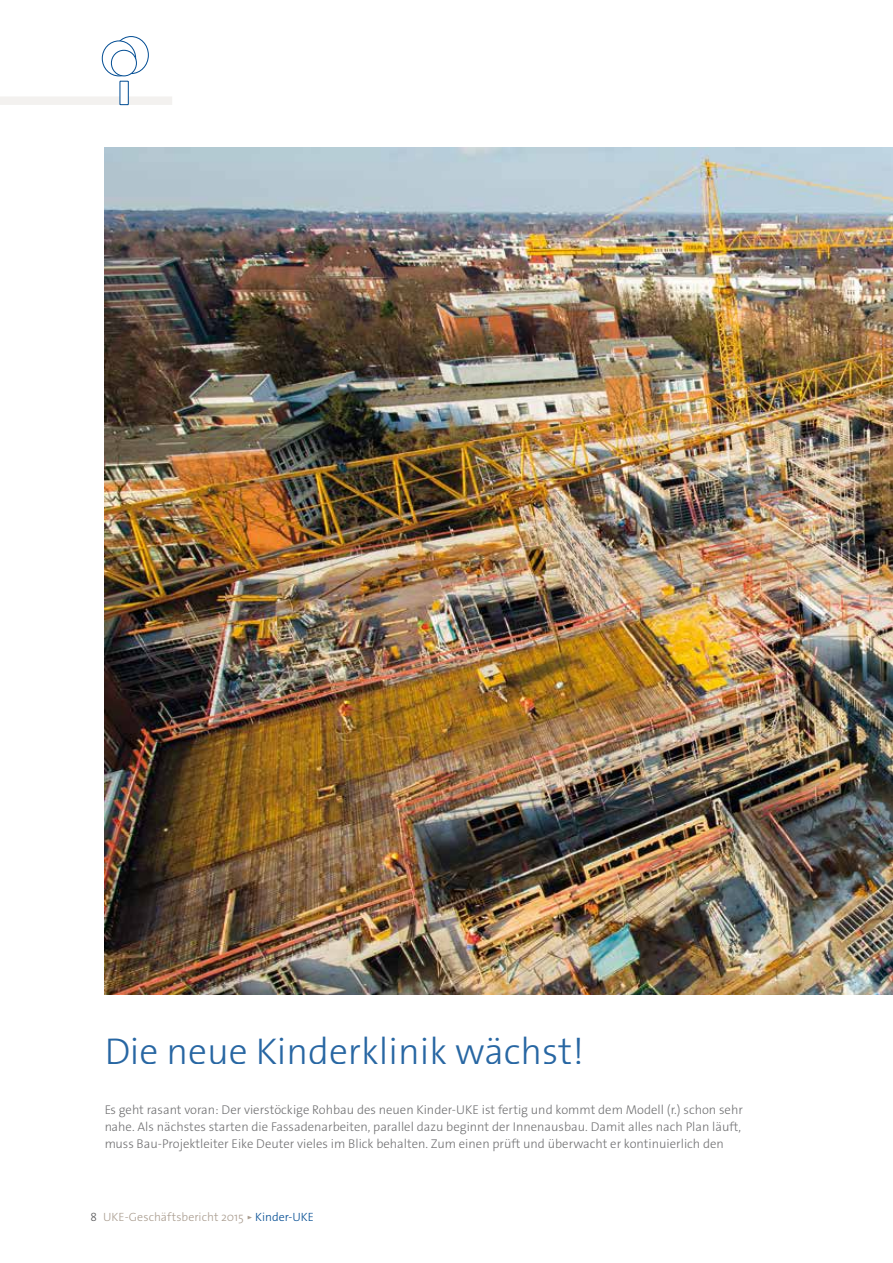
<style>
.page{position:relative;width:893px;height:1263px;background:#fff}
.page>*{position:absolute;margin:0;border:0;box-sizing:border-box;transform-origin:0 0}
.t1{font:300 37.5px "The Sans Os F";color:#004b92}
.t2{font:300 12.75px/17px "The Sans Os F";color:#58585a}
.t3{font:300 12px "The Sans Os F";letter-spacing:.005em;color:#a99c8f}
.s1{color:#58585a}
.s2{color:#004b92}
</style>
<div class="page">
<div style="left:0;top:96px;width:172px;height:9px;background:#f3f1ef"></div>
<img style="left:104px;top:147px;width:789px;height:847px">
<div style="left:114px;top:36px;width:35px;height:38px;border:1px solid #004c93;border-radius:50%"></div>
<div style="left:120px;top:81px;width:8px;height:24px;background:#fff"></div>
<div style="left:120px;top:81px;width:9px;height:24px;border:1px solid #004c93"></div>
<svg style="left:102px;top:41px;width:34px;height:35px"></svg>
<div style="left:102px;top:41px;width:34px;height:35px;border:1px solid #004c93;border-radius:50%"></div>
<div style="left:111px;top:50px;width:25px;height:26px;background:#fff;border-radius:50%"></div>
<div style="left:111px;top:50px;width:26px;height:26px;border:1px solid #004c93;border-radius:50%"></div>
<h1 class="t1" style="left:104px;top:1027px;width:481px">Die neue Kinderklinik wächst!</h1>
<p class="t2" style="left:104px;top:1101px;width:640px">Es geht rasant voran: Der vierstöckige Rohbau des neuen Kinder-UKE ist fertig und kommt dem Modell (r.) schon sehr nahe. Als nächstes starten die Fassadenarbeiten, parallel dazu beginnt der Innenausbau. Damit alles nach Plan läuft, muss Bau-Projektleiter Eike Deuter vieles im Blick behalten. Zum einen prüft und überwacht er kontinuierlich den</p>
<p class="t3" style="left:91px;top:1209px;width:225px"><span class="s1">8</span> UKE-Geschäftsbericht 2015 ▹ <span class="s2">Kinder-UKE</span></p>
</div>
